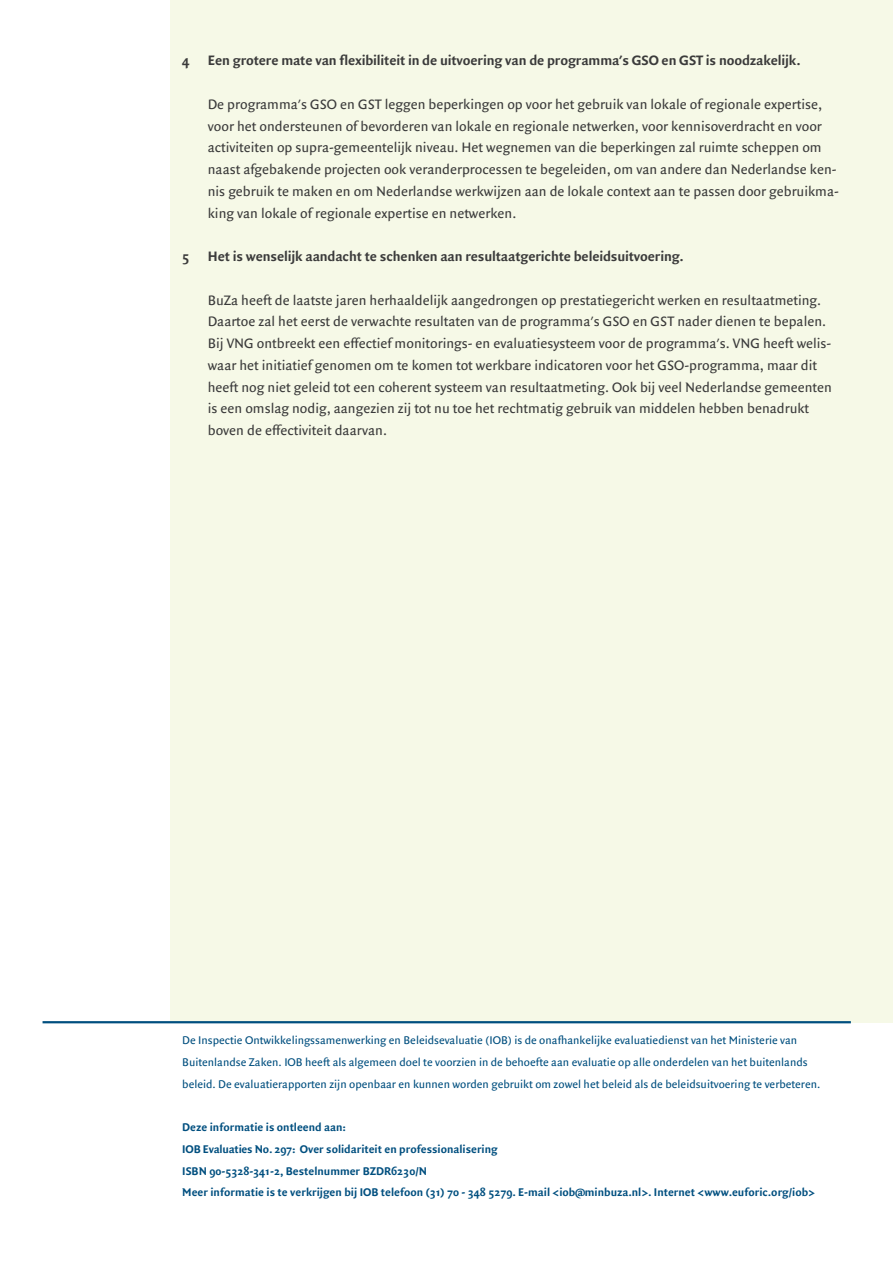
<style>
.page{position:relative;width:893px;height:1263px;background:#fff}
.page>*{position:absolute;margin:0;border:0;box-sizing:border-box;transform-origin:0 0}
.t1{font:14.7px/21.8px "Quadraat Sans";color:#3b3b3b}
.t2{font:700 14.7px "Quadraat Sans";letter-spacing:-.01em;color:#3b3b3b}
.t3{font:12px/21.8px "Quadraat Sans";color:#004f7f}
.t4{font:700 12px/21.8px "Quadraat Sans";color:#004f7f}
</style>
<div class="page">
<div style="left:170px;top:0;width:722px;height:1022px;background:#f6f9e7"></div>
<hr style="left:43px;top:1021px;width:807px;height:2px;background:#004f7f">
<p class="t2" style="left:182px;top:55px;width:619px">4 Een grotere mate van flexibiliteit in de uitvoering van de programma's GSO en GST is noodzakelijk.</p>
<p class="t1" style="left:208px;top:94px;width:632px">De programma's GSO en GST leggen beperkingen op voor het gebruik van lokale of regionale expertise, voor het ondersteunen of bevorderen van lokale en regionale netwerken, voor kennisoverdracht en voor activiteiten op supra-gemeentelijk niveau. Het wegnemen van die beperkingen zal ruimte scheppen om naast afgebakende projecten ook veranderprocessen te begeleiden, om van andere dan Nederlandse ken&shy;nis gebruik te maken en om Nederlandse werkwijzen aan de lokale context aan te passen door gebruikma&shy;king van lokale of regionale expertise en netwerken.</p>
<p class="t2" style="left:182px;top:251px;width:503px">5 Het is wenselijk aandacht te schenken aan resultaatgerichte beleidsuitvoering.</p>
<p class="t1" style="left:208px;top:290px;width:625px">BuZa heeft de laatste jaren herhaaldelijk aangedrongen op prestatiegericht werken en resultaatmeting.<br>Daartoe zal het eerst de verwachte resultaten van de programma's GSO en GST nader dienen te bepalen.<br>Bij VNG ontbreekt een effectief monitorings- en evaluatiesysteem voor de programma's. VNG heeft welis&shy;waar het initiatief genomen om te komen tot werkbare indicatoren voor het GSO-programma, maar dit heeft nog niet geleid tot een coherent systeem van resultaatmeting. Ook bij veel Nederlandse gemeenten is een omslag nodig, aangezien zij tot nu toe het rechtmatig gebruik van middelen hebben benadrukt boven de effectiviteit daarvan.</p>
<p class="t3" style="left:182px;top:1030px;width:639px">De Inspectie Ontwikkelingssamenwerking en Beleidsevaluatie (IOB) is de onafhankelijke evaluatiedienst van het Ministerie van<br>Buitenlandse Zaken. IOB heeft als algemeen doel te voorzien in de behoefte aan evaluatie op alle onderdelen van het buitenlands beleid. De evaluatierapporten zijn openbaar en kunnen worden gebruikt om zowel het beleid als de beleidsuitvoering te verbeteren.</p>
<p class="t4" style="left:182px;top:1117px;width:634px">Deze informatie is ontleend aan:<br>IOB Evaluaties No. 297: Over solidariteit en professionalisering<br>ISBN 90-5328-341-2, Bestelnummer BZDR6230/N<br>Meer informatie is te verkrijgen bij IOB telefoon (31) 70 - 348 5279. E-mail &lt;iob@minbuza.nl&gt;. Internet &lt;www.euforic.org/iob&gt;</p>
</div>
